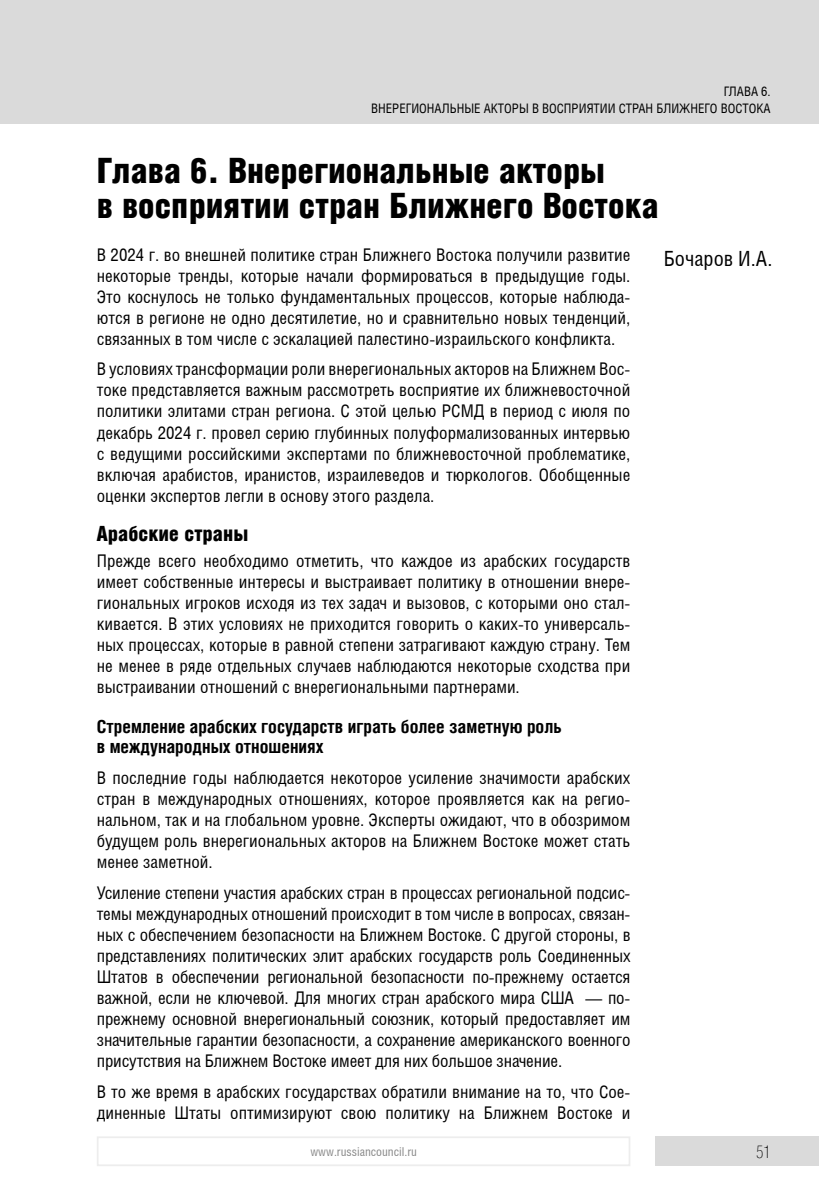
<style>
.page{position:relative;width:819px;height:1191px;background:#fff}
.page>*{position:absolute;margin:0;border:0;box-sizing:border-box;transform-origin:0 0}
.Название_материала{font:900 35px/35px "Helios Cond";color:#000}
.Подзаголовок{font:900 21px "Helios Cond";color:#000}
.Авторы{font:21px "Helios Cond";color:#000}
.Подзаголовок-2{font:700 18.38px/19.9px "Helios Cond";color:#000}
.Основной_текст{font:17.5px/21px "Helios Cond";color:#000;text-align:justify}
.t1{font:17.5px "Helios Cond Thin C";color:#000}
.Kolontitul_X_X{font:13.12px/17.5px "Helios Cond";color:#000;text-align:right}
.t2{font:12.25px "Helios Cond";color:#878787}
</style>
<div class="page">
<div style="left:0;top:0;width:819px;height:124px;background:#dadada"></div>
<div style="left:655px;top:1136px;width:164px;height:30px;background:#dadada"></div>
<div style="left:97px;top:1136px;width:533px;height:30px;border:2px solid #ededed"></div>
<p class="Kolontitul_X_X" style="left:371px;top:82px;width:401px">ГЛАВА 6.<br>ВНЕРЕГИОНАЛЬНЫЕ АКТОРЫ В ВОСПРИЯТИИ СТРАН БЛИЖНЕГО ВОСТОКА</p>
<p class="Название_материала" style="left:97px;top:153px;width:563px">Глава 6. Внерегиональные акторы<br>в восприятии стран Ближнего Востока</p>
<p class="Основной_текст" style="left:97px;top:243px;width:535px">В 2024 г. во внешней политике стран Ближнего Востока получили развитие некоторые тренды, которые начали формироваться в предыдущие годы.<br>Это коснулось не только фундаментальных процессов, которые наблюда&shy;ются в регионе не одно десятилетие, но и сравнительно новых тенденций, связанных в том числе с эскалацией палестино-израильского конфликта.</p>
<p class="Основной_текст" style="left:97px;top:358px;width:535px">В условиях трансформации роли внерегиональных акторов на Ближнем Вос&shy;токе представляется важным рассмотреть восприятие их ближневосточной политики элитами стран региона. С этой целью РСМД в период с июля по декабрь 2024 г. провел серию глубинных полуформализованных интервью с ведущими российскими экспертами по ближневосточной проблематике, включая арабистов, иранистов, израилеведов и тюркологов. Обобщенные оценки экспертов легли в основу этого раздела.</p>
<p class="Подзаголовок" style="left:97px;top:522px;width:153px">Арабские страны</p>
<p class="Основной_текст" style="left:97px;top:550px;width:535px">Прежде всего необходимо отметить, что каждое из арабских государств имеет собственные интересы и выстраивает политику в отношении внере&shy;гиональных игроков исходя из тех задач и вызовов, с которыми оно стал&shy;кивается. В этих условиях не приходится говорить о каких-то универсаль&shy;ных процессах, которые в равной степени затрагивают каждую страну. Тем не менее в ряде отдельных случаев наблюдаются некоторые сходства при выстраивании отношений с внерегиональными партнерами.</p>
<p class="Подзаголовок-2" style="left:97px;top:715px;width:466px">Стремление арабских государств играть более заметную роль в международных отношениях</p>
<p class="Основной_текст" style="left:97px;top:766px;width:535px">В последние годы наблюдается некоторое усиление значимости арабских стран в международных отношениях, которое проявляется как на регио&shy;нальном, так и на глобальном уровне. Эксперты ожидают, что в обозримом будущем роль внерегиональных акторов на Ближнем Востоке может стать менее заметной.</p>
<p class="Основной_текст" style="left:97px;top:881px;width:535px">Усиление степени участия арабских стран в процессах региональной подсис&shy;темы международных отношений происходит в том числе в вопросах, связан&shy;ных с обеспечением безопасности на Ближнем Востоке. С другой стороны, в представлениях политических элит арабских государств роль Соединенных Штатов в обеспечении региональной безопасности по-прежнему остается важной, если не ключевой. Для многих стран арабского мира США — по&shy;прежнему основной внерегиональный союзник, который предоставляет им значительные гарантии безопасности, а сохранение американского военного присутствия на Ближнем Востоке имеет для них большое значение.</p>
<p class="Основной_текст" style="left:97px;top:1080px;width:535px">В то же время в арабских государствах обратили внимание на то, что Сое&shy;диненные Штаты оптимизируют свою политику на Ближнем Востоке и</p>
<p class="Авторы" style="left:663px;top:246px;width:110px">Бочаров И.А.</p>
<p class="t2" style="left:310px;top:1144px;width:108px">www.russiancouncil.ru</p>
<p class="t1" style="left:756px;top:1142px;width:16px">51</p>
</div>
